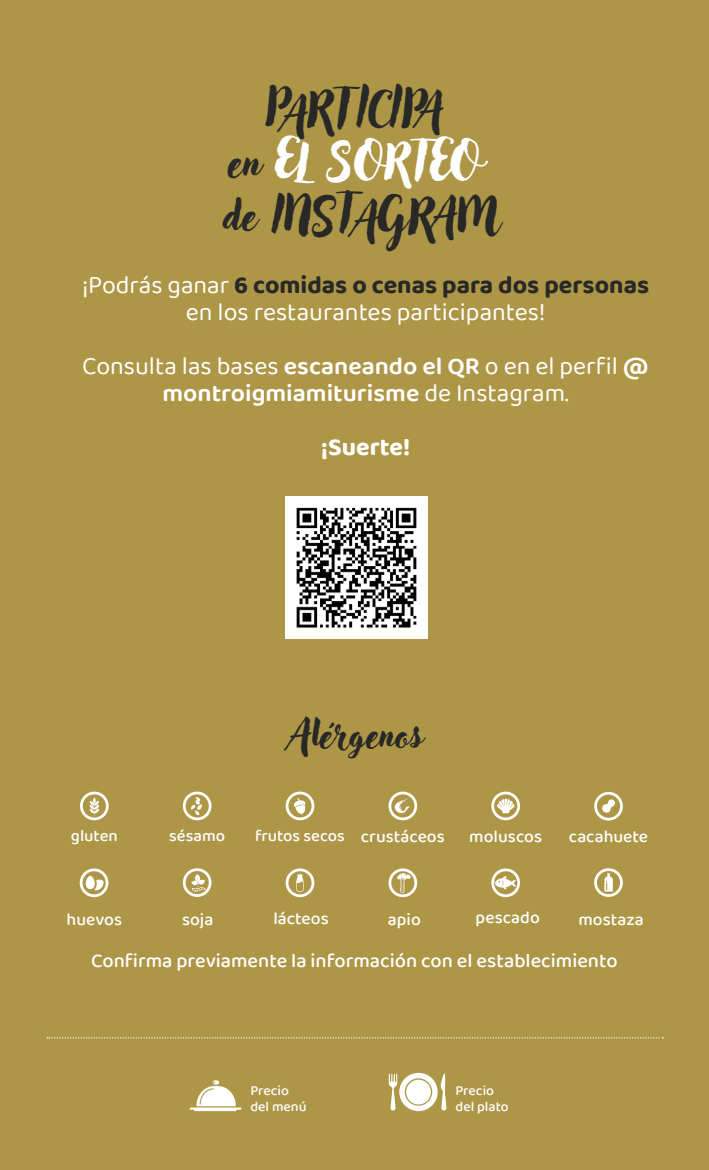
<style>
.page{position:relative;width:709px;height:1170px;background:#fff}
.page>*{position:absolute;margin:0;border:0;box-sizing:border-box;transform-origin:0 0}
.t1{font:42.5px/52.5px "Adlery Pro";color:#282827;text-align:center}
.t2{font:37.5px "Adlery Pro";color:#282827}
.t3{font:25px/27px "Baloo 2";color:#fff;text-align:center}
.t4{font:700 25px "Baloo 2";color:#fff}
.t5{font:500 20px "Baloo 2";color:#fff}
.t6{font:500 17.5px "Baloo 2";color:#fff}
.t7{font:500 16.75px "Baloo 2";color:#fff}
.t8{font:500 14px/16px "Baloo 2";color:#fff}
.s1{color:#fff}
.s2{font-weight:700;color:#282827}
.s3{font-weight:600}
</style>
<div class="page">
<div style="left:0;top:0;width:709px;height:1169px;background:#ae9647"></div>
<svg style="left:491px;top:868px;width:29px;height:29px"></svg>
<svg style="left:491px;top:791px;width:29px;height:29px"></svg>
<svg style="left:388px;top:868px;width:29px;height:29px"></svg>
<svg style="left:388px;top:791px;width:29px;height:29px"></svg>
<svg style="left:286px;top:868px;width:28px;height:29px"></svg>
<svg style="left:286px;top:791px;width:28px;height:29px"></svg>
<svg style="left:80px;top:791px;width:29px;height:29px"></svg>
<svg style="left:80px;top:868px;width:28px;height:29px"></svg>
<svg style="left:183px;top:791px;width:28px;height:29px"></svg>
<svg style="left:183px;top:868px;width:28px;height:28px"></svg>
<svg style="left:594px;top:868px;width:29px;height:28px"></svg>
<svg style="left:594px;top:791px;width:29px;height:29px"></svg>
<svg style="left:189px;top:1080px;width:52px;height:30px"></svg>
<svg style="left:389px;top:1072px;width:57px;height:38px"></svg>
<div style="left:406px;top:1079px;width:25px;height:25px;background:#fff;border-radius:50%"></div>
<img style="left:285px;top:496px;width:142px;height:142px">
<svg style="left:47px;top:1037px;width:616px;height:1px"></svg>
<h1 class="t1" style="left:223px;top:83px;width:280px">PART ICIPA<br>en <span class="s1">EL SORTEO </span>de INSTAGRAM</h1>
<p class="t3" style="left:82px;top:273px;width:568px">¡Podrás ganar <span class="s2">6 comidas o cenas para dos personas </span>en los restaurantes participantes!</p>
<p class="t3" style="left:82px;top:354px;width:568px">Consulta las bases <span class="s3">escaneando el QR</span> o en el perfil <span class="s3">@ montroigmiamiturisme</span> de Instagram.</p>
<p class="t4" style="left:321px;top:432px;width:91px">¡Suerte!</p>
<p class="t7" style="left:71px;top:824px;width:48px">gluten</p>
<p class="t7" style="left:169px;top:824px;width:57px">sésamo</p>
<h2 class="t2" style="left:291px;top:712px;width:134px">Alérgenos</h2>
<p class="t7" style="left:255px;top:824px;width:91px">frutos secos</p>
<p class="t6" style="left:361px;top:824px;width:85px">crustáceos</p>
<p class="t6" style="left:469px;top:824px;width:74px">moluscos</p>
<p class="t6" style="left:569px;top:824px;width:81px">cacahuete</p>
<p class="t6" style="left:67px;top:907px;width:57px">huevos</p>
<p class="t6" style="left:475px;top:904px;width:66px">pescado</p>
<p class="t6" style="left:273px;top:905px;width:57px">lácteos</p>
<p class="t6" style="left:388px;top:907px;width:34px">apio</p>
<p class="t6" style="left:182px;top:907px;width:33px">soja</p>
<p class="t6" style="left:578px;top:907px;width:67px">mostaza</p>
<p class="t5" style="left:91px;top:946px;width:528px">Confirma previamente la información con el establecimiento</p>
<p class="t8" style="left:250px;top:1083px;width:58px">Precio del menú</p>
<p class="t8" style="left:455px;top:1083px;width:55px">Precio del plato</p>
</div>
